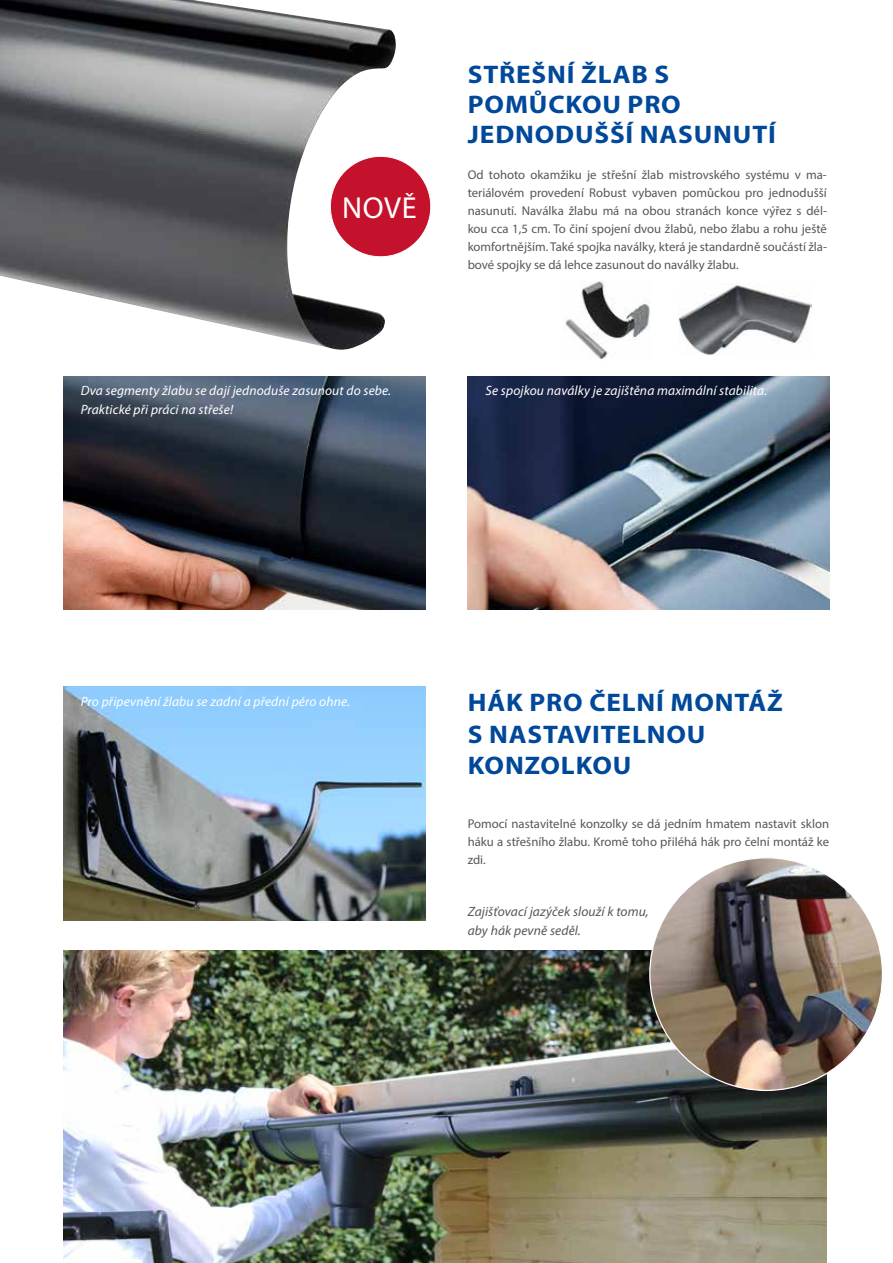
<style>
.page{position:relative;width:893px;height:1263px;background:#fff}
.page>*{position:absolute;margin:0;border:0;box-sizing:border-box;transform-origin:0 0}
.t1{font:30.3px "Myriad Pro";color:#fff}
.t2{font:700 25.5px/31.5px "Myriad Pro";letter-spacing:.03em;color:#00489a;scale:1.07 1}
.t3{font:italic 13.5px/19.5px "Myriad Pro";letter-spacing:.01em;color:#fff}
.t4{font:italic 13.5px/19.5px "Myriad Pro";letter-spacing:.01em;color:#575756}
.t5{font:12.75px/18px "Myriad Pro";color:#575756;text-align:justify}
</style>
<div class="page">
<img style="left:0;top:0;width:396px;height:350px">
<svg style="left:63px;top:393px;width:137px;height:867px"></svg>
<img style="left:64px;top:950px;width:763px;height:313px">
<img style="left:650px;top:858px;width:232px;height:232px;border-radius:116px">
<img style="left:64px;top:376px;width:361px;height:234px">
<img style="left:64px;top:687px;width:361px;height:234px">
<img style="left:565px;top:281px;width:85px;height:78px">
<img style="left:468px;top:376px;width:361px;height:234px">
<div style="left:330px;top:156px;width:101px;height:101px;background:#c5122c;border-radius:50%"></div>
<img style="left:678px;top:284px;width:133px;height:71px">
<h1 class="t1" style="left:342px;top:189px;width:76px">NOVĚ</h1>
<p class="t3" style="left:81px;top:380px;width:312px">Dva segmenty žlabu se dají jednoduše zasunout do sebe.<br>Praktické při práci na střeše!</p>
<h2 class="t2" style="left:468px;top:59px;width:289px;line-height:30px">STŘEŠNÍ ŽLAB S<br>POMŮCKOU PRO<br>JEDNODUŠŠÍ NASUNUTÍ</h2>
<p class="t5" style="left:468px;top:166px;width:361px">Od tohoto okamžiku je střešní žlab mistrovského systému v ma&shy;teriálovém provedení Robust vybaven pomůckou pro jednodušší nasunutí. Naválka žlabu má na obou stranách konce výřez s dél&shy;kou cca 1,5 cm. To činí spojení dvou žlabů, nebo žlabu a rohu ještě komfortnějším. Také spojka naválky, která je standardně součástí žla&shy;bové spojky se dá lehce zasunout do naválky žlabu.</p>
<p class="t3" style="left:485px;top:380px;width:283px">Se spojkou naválky je zajištěna maximální stabilita.</p>
<p class="t3" style="left:81px;top:692px;width:271px">Pro připevnění žlabu se zadní a přední péro ohne.</p>
<h2 class="t2" style="left:468px;top:686px;width:296px">HÁK PRO ČELNÍ MONTÁŽ<br>S NASTAVITELNOU<br>KONZOLKOU</h2>
<p class="t5" style="left:468px;top:815px;width:363px">Pomocí nastavitelné konzolky se dá jedním hmatem nastavit sklon háku a střešního žlabu. Kromě toho přiléhá hák pro čelní montáž ke zdi.</p>
<p class="t4" style="left:468px;top:901px;width:183px">Zajišťovací jazýček slouží k tomu, aby hák pevně seděl.</p>
</div>
